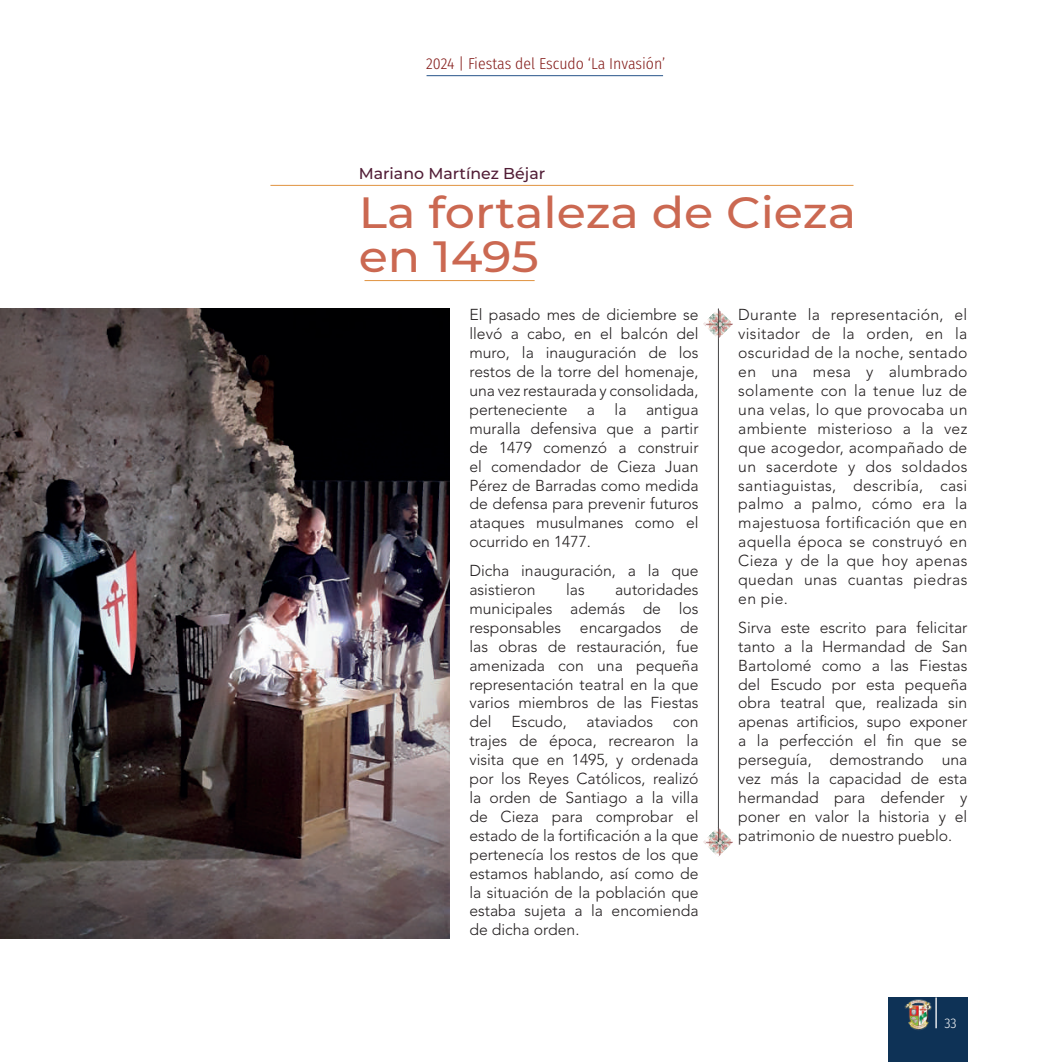
<style>
.page{position:relative;width:1052px;height:1062px;background:#fff}
.page>*{position:absolute;margin:0;border:0;box-sizing:border-box;transform-origin:0 0}
.t1{font:500 43.75px/43.8px "Montserrat";color:#cb6851;scale:1.09 1}
.t2{font:300 15.75px/18.9px "Avenir LT Std";color:#231f20;text-align:justify}
.t3{font:300 15.75px "Fira Sans Condensed";color:#831a17}
.t4{font:500 15.75px "Montserrat";color:#511d36}
.t5{font:300 14px "Fira Sans Condensed";color:#fff}
</style>
<div class="page">
<div style="left:888px;top:997px;width:79px;height:65px;background:#0e3256"></div>
<img style="left:904px;top:999px;width:28px;height:31px">
<hr style="left:935px;top:997px;width:1px;height:31px;background:#fff">
<hr style="left:426px;top:75px;width:237px;height:1px;background:#265489">
<hr style="left:270px;top:185px;width:583px;height:1px;background:#e09340">
<hr style="left:364px;top:280px;width:170px;height:1px;background:#e09340">
<img style="left:0;top:308px;width:449px;height:630px">
<hr style="left:718px;top:308px;width:1px;height:534px;background:#444445">
<img style="left:703px;top:308px;width:30px;height:31px">
<img style="left:703px;top:826px;width:30px;height:31px">
<p class="t3" style="left:426px;top:53px;width:241px">2024 | Fiestas del Escudo ‘La Invasión’</p>
<p class="t4" style="left:359px;top:162px;width:188px">Mariano Martínez Béjar</p>
<h1 class="t1" style="left:359px;top:189px;width:458px">La fortaleza de Cieza en 1495</h1>
<p class="t2" style="left:469px;top:305px;width:231px">El pasado mes de diciembre se llevó a cabo, en el balcón del muro, la inauguración de los restos de la torre del homenaje, una vez restaurada y consolidada, perteneciente a la antigua muralla defensiva que a partir de 1479 comenzó a construir el comendador de Cieza Juan Pérez de Barradas como medida de defensa para prevenir futuros ataques musulmanes como el ocurrido en 1477.</p>
<p class="t2" style="left:469px;top:561px;width:231px">Dicha inauguración, a la que asistieron</p>
<p class="t2" style="left:469px;top:580px;width:231px;text-indent:146px">autoridades municipales además de los responsables encargados de las obras de restauración, fue amenizada con una pequeña representación teatral en la que varios miembros de las Fiestas del</p>
<p class="t2" style="left:566px;top:580px;width:20px">las</p>
<p class="t2" style="left:511px;top:712px;width:57px">Escudo,</p>
<p class="t2" style="left:586px;top:712px;width:68px">ataviados</p>
<p class="t2" style="left:469px;top:712px;width:231px;text-indent:203px">con trajes de época, recrearon la visita que en 1495, y ordenada por los Reyes Católicos, realizó la orden de Santiago a la villa de Cieza para comprobar el estado de la fortificación a la que pertenecía los restos de los que estamos hablando, así como de la situación de la población que estaba sujeta a la encomienda de dicha orden.</p>
<p class="t2" style="left:738px;top:305px;width:231px">Durante la representación, el visitador de la orden, en la oscuridad de la noche, sentado en una mesa y alumbrado solamente con la tenue luz de una velas, lo que provocaba un ambiente misterioso a la vez que acogedor, acompañado de un sacerdote y dos soldados santiaguistas, describía, casi palmo a palmo, cómo era la majestuosa fortificación que en aquella época se construyó en Cieza y de la que hoy apenas quedan unas cuantas piedras en pie.</p>
<p class="t2" style="left:738px;top:618px;width:231px">Sirva este escrito para felicitar tanto a la Hermandad de San Bartolomé como a las Fiestas del Escudo por esta pequeña obra teatral que, realizada sin apenas artificios, supo exponer a la perfección el fin que se perseguía, demostrando una vez más la capacidad de esta hermandad para defender y poner en valor la historia y el patrimonio de nuestro pueblo.</p>
<p class="t5" style="left:944px;top:1013px;width:14px">33</p>
</div>
